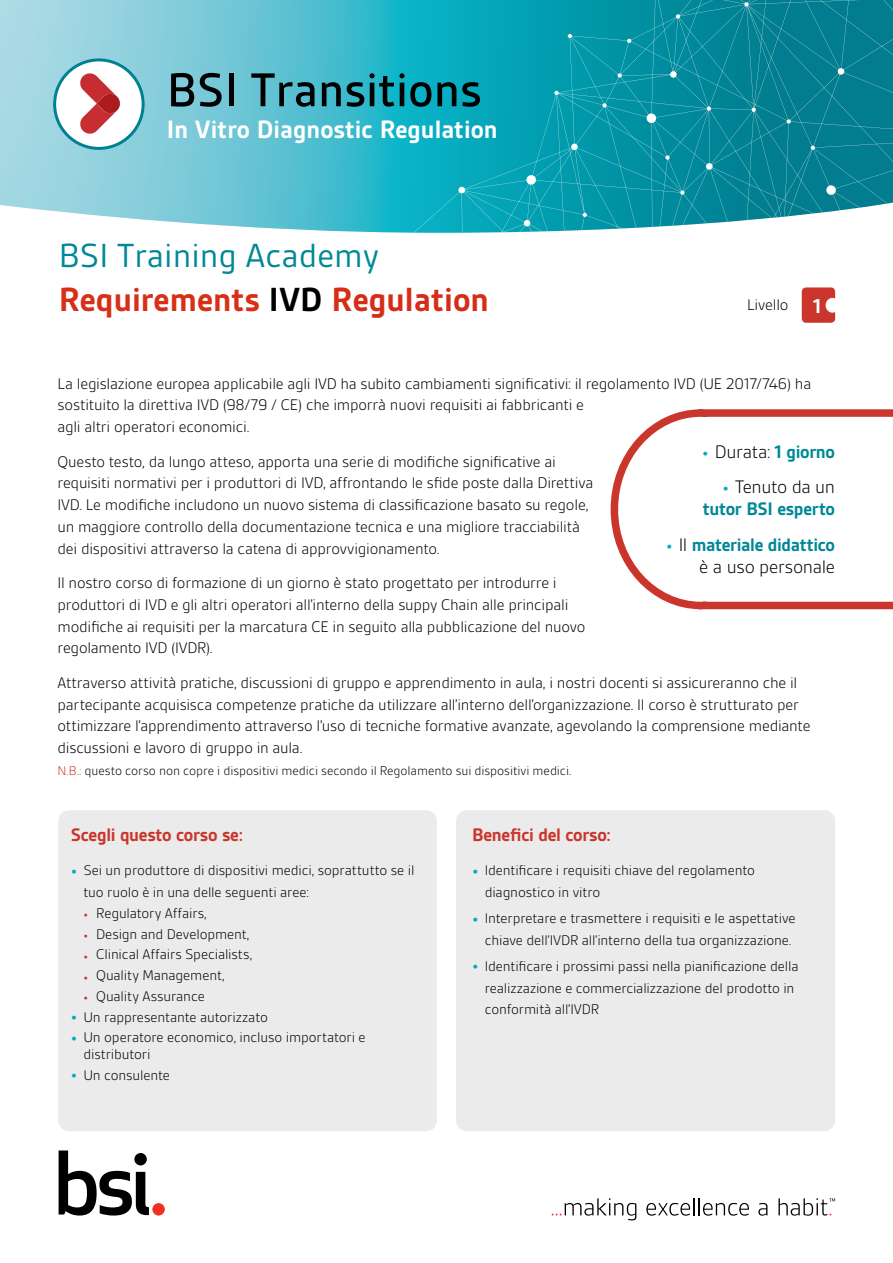
<style>
.page{position:relative;width:893px;height:1263px;background:#fff}
.page>*{position:absolute;margin:0;border:0;box-sizing:border-box;transform-origin:0 0}
.t1{font:500 51px "BSI Gesta";color:#000}
.t2{font:36px/43.2px "BSI Gesta";color:#008896}
.t3{font:700 27px "BSI Gesta";color:#fff}
.t4{font:700 19.5px/22.5px "BSI Gesta";letter-spacing:-.015em;color:#008896;text-align:right}
.t5{font:700 19.5px "BSI Gesta";letter-spacing:-.015em;color:#ca352c}
.t6{font:300 19.5px "BSI Gesta";letter-spacing:-.01em;color:#000}
.t7{font:300 16.5px/21.8px "BSI Gesta";letter-spacing:-.015em;color:#000}
.t8{font:300 15px/21.8px "BSI Gesta";letter-spacing:-.01em;color:#000}
.t9{font:300 13.5px "BSI Gesta";letter-spacing:-.005em;color:#000}
.s1{font-weight:700;color:#d82f17}
.s2{font-weight:700;color:#000}
.s3{font-weight:700;color:#d72d18}
.s4{font-weight:700;font-size:21.6px;color:#fff}
.s5{color:#ca352c}
.s6{font-weight:700;font-size:16.5px;color:#00acbd}
.s7{font-weight:700;color:#008896}
.s8{font-size:16.5px;color:#00acbd}
.s9{font-weight:300;color:#000}
</style>
<div class="page">
<svg style="left:610px;top:409px;width:283px;height:201px"></svg>
<div style="left:58px;top:810px;width:379px;height:321px;background:#eaebea;border-radius:11px"></div>
<div style="left:456px;top:810px;width:379px;height:321px;background:#eaebea;border-radius:11px"></div>
<svg style="left:59px;top:1150px;width:90px;height:65px"></svg>
<div style="left:152px;top:1203px;width:13px;height:12px;background:#ee3124;border-radius:50%"></div>
<svg style="left:552px;top:1198px;width:84px;height:22px"></svg>
<svg style="left:646px;top:1198px;width:103px;height:18px"></svg>
<svg style="left:758px;top:1203px;width:9px;height:13px"></svg>
<svg style="left:778px;top:1198px;width:57px;height:18px"></svg>
<svg style="left:802px;top:287px;width:33px;height:36px"></svg>
<svg style="left:0;top:0;width:348px;height:232px;background:#80ccda"></svg>
<svg style="left:348px;top:0;width:545px;height:233px;background:#139bac"></svg>
<svg style="left:53px;top:58px;width:92px;height:92px"></svg>
<h1 class="t1" style="left:167px;top:63px;width:316px">BSI Transitions</h1>
<h3 class="t3" style="left:167px;top:115px;width:332px">In Vitro Diagnostic Regulation</h3>
<h2 class="t2" style="left:59px;top:234px;width:432px">BSI Training Academy<br><span class="s1">Requirements</span> <span class="s2">IVD</span> <span class="s3">Regulation</span></h2>
<p class="t7" style="left:747px;top:294px;width:76px">Livello <span class="s4">1</span></p>
<p class="t7" style="left:58px;top:373px;width:755px">La legislazione europea applicabile agli IVD ha subito cambiamenti significativi: il regolamento IVD (UE 2017/746) ha sostituito la direttiva IVD (98/79 / CE) che imporrà nuovi requisiti ai fabbricanti e<br>agli altri operatori economici.</p>
<p class="t7" style="left:58px;top:451px;width:537px">Questo testo, da lungo atteso, apporta una serie di modifiche significative ai requisiti normativi per i produttori di IVD, affrontando le sfide poste dalla Direttiva IVD. Le modifiche includono un nuovo sistema di classificazione basato su regole, un maggiore controllo della documentazione tecnica e una migliore tracciabilità dei dispositivi attraverso la catena di approvvigionamento.</p>
<p class="t7" style="left:58px;top:572px;width:530px">Il nostro corso di formazione di un giorno è stato progettato per introdurre i produttori di IVD e gli altri operatori all’interno della suppy Chain alle principali modifiche ai requisiti per la marcatura CE in seguito alla pubblicazione del nuovo regolamento IVD (IVDR).</p>
<p class="t7" style="left:58px;top:672px;width:754px">Attraverso attività pratiche, discussioni di gruppo e apprendimento in aula, i nostri docenti si assicureranno che il partecipante acquisisca competenze pratiche da utilizzare all’interno dell’organizzazione. Il corso è strutturato per ottimizzare l’apprendimento attraverso l’uso di tecniche formative avanzate, agevolando la comprensione mediante discussioni e lavoro di gruppo in aula.</p>
<p class="t9" style="left:58px;top:764px;width:515px"><span class="s5">N.B.:</span> questo corso non copre i dispositivi medici secondo il Regolamento sui dispositivi medici.</p>
<p class="t6" style="left:702px;top:441px;width:134px"><span class="s6">•</span> Durata: <span class="s7">1 giorno</span></p>
<p class="t4" style="left:703px;top:475px;width:134px"><span class="s8">•</span> <span class="s9">Tenuto da un </span>tutor BSI esperto</p>
<p class="t4" style="left:666px;top:533px;width:171px"><span class="s8">•</span> <span class="s9">Il</span> materiale didattico <span class="s9">è a uso personale</span></p>
<p class="t5" style="left:71px;top:824px;width:174px">Scegli questo corso se:</p>
<p class="t8" style="left:83px;top:860px;width:332px;text-indent:-13px"><span class="s6">•</span> Sei un produttore di dispositivi medici, soprattutto se il tuo ruolo è in una delle seguenti aree:</p>
<p class="t8" style="left:83px;top:902px;width:125px"><sub>•</sub> Regulatory Affairs,</p>
<p class="t8" style="left:83px;top:923px;width:167px"><sub>•</sub> Design and Development,</p>
<p class="t8" style="left:83px;top:944px;width:170px"><sub>•</sub> Clinical Affairs Specialists,</p>
<p class="t8" style="left:83px;top:964px;width:143px"><sub>•</sub> Quality Management,</p>
<p class="t8" style="left:83px;top:985px;width:123px"><sub>•</sub> Quality Assurance</p>
<p class="t8" style="left:71px;top:1006px;width:199px"><span class="s6">•</span> Un rappresentante autorizzato</p>
<p class="t8" style="left:83px;top:1029px;width:284px;line-height:16.5px;text-indent:-13px"><span class="s6">•</span> Un operatore economico, incluso importatori e distributori</p>
<p class="t8" style="left:71px;top:1064px;width:101px"><span class="s6">•</span> Un consulente</p>
<p class="t5" style="left:472px;top:824px;width:140px">Benefici del corso:</p>
<p class="t8" style="left:485px;top:860px;width:272px;text-indent:-13px"><span class="s6">•</span> Identificare i requisiti chiave del regolamento diagnostico in vitro</p>
<p class="t8" style="left:472px;top:907px;width:325px;text-align:center"><span class="s6">•</span> Interpretare e trasmettere i requisiti e le aspettative chiave dell’IVDR all’interno della tua organizzazione.</p>
<p class="t8" style="left:485px;top:955px;width:315px;text-indent:-13px"><span class="s6">•</span> Identificare i prossimi passi nella pianificazione della realizzazione e commercializzazione del prodotto in conformità all’IVDR</p>
</div>
